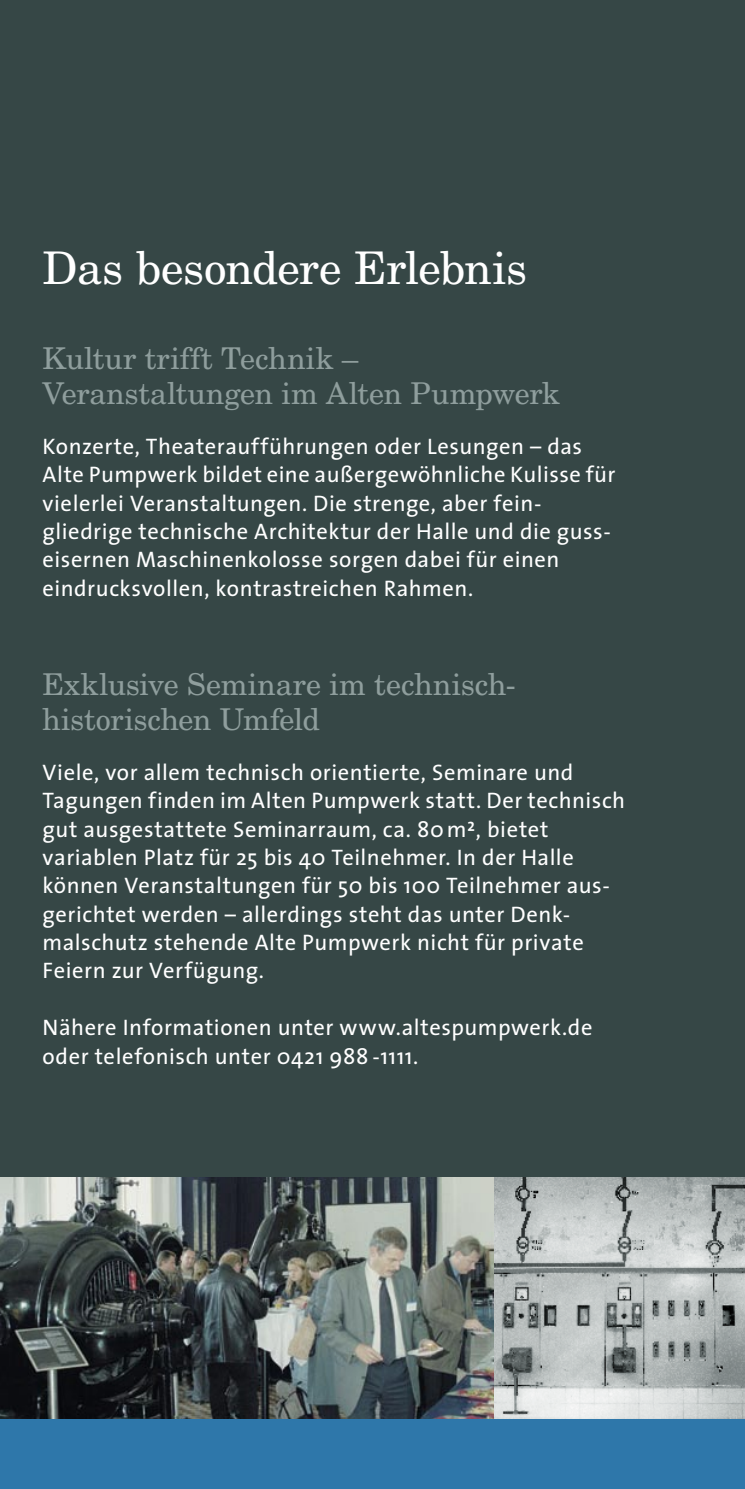
<style>
.page{position:relative;width:745px;height:1489px;background:#fff}
.page>*{position:absolute;margin:0;border:0;box-sizing:border-box;transform-origin:0 0}
.t1{font:45px "New Century Schlbk";letter-spacing:-.01em;color:#fff}
.t2{font:30px/35.5px "New Century Schlbk";color:#8f9e9d}
.t3{font:22.5px/28.2px "The Sans";letter-spacing:.025em;color:#fff}
.s1{font-family:"The Sans Expert"}
</style>
<div class="page">
<div style="left:0;top:0;width:744px;height:1417px;background:#364746"></div>
<div style="left:0;top:1318px;width:744px;height:170px;background:#2e77aa"></div>
<img style="left:0;top:1177px;width:744px;height:240px">
<p class="t1" style="left:43px;top:240px;width:486px">Das besondere Erlebnis</p>
<p class="t2" style="left:43px;top:340px;width:317px">Kultur trifft Technik –</p>
<p class="t2" style="left:43px;top:375px;width:518px">Veranstaltungen im Alten Pumpwerk</p>
<p class="t3" style="left:43px;top:431px;width:574px">Konzerte, Theateraufführungen oder Lesungen – das<br>Alte Pumpwerk bildet eine außergewöhnliche Kulisse für vielerlei Veranstaltungen. Die strenge, aber fein-</p>
<p class="t3" style="left:43px;top:516px;width:569px">gliedrige technische Architektur der Halle und die guss&shy;eisernen Maschinenkolosse sorgen dabei für einen eindrucksvollen, kontrastreichen Rahmen.</p>
<p class="t2" style="left:43px;top:666px;width:474px">Exklusive Seminare im technisch&shy;historischen Umfeld</p>
<p class="t3" style="left:43px;top:757px;width:583px">Viele, vor allem technisch orientierte, Seminare und Tagungen finden im Alten Pumpwerk statt. Der technisch gut ausgestattete Seminarraum, ca. 80 m<span class="s1">C</span>, bietet variablen Platz für 25 bis 40 Teilnehmer. In der Halle können Veranstaltungen für 50 bis 100 Teilnehmer aus&shy;gerichtet werden – allerdings steht das unter Denk&shy;malschutz stehende Alte Pumpwerk nicht für private Feiern zur Verfügung.</p>
<p class="t3" style="left:43px;top:1012px;width:551px">Nähere Informationen unter www.altespumpwerk.de oder telefonisch unter 0421 988 -1111.</p>
</div>
